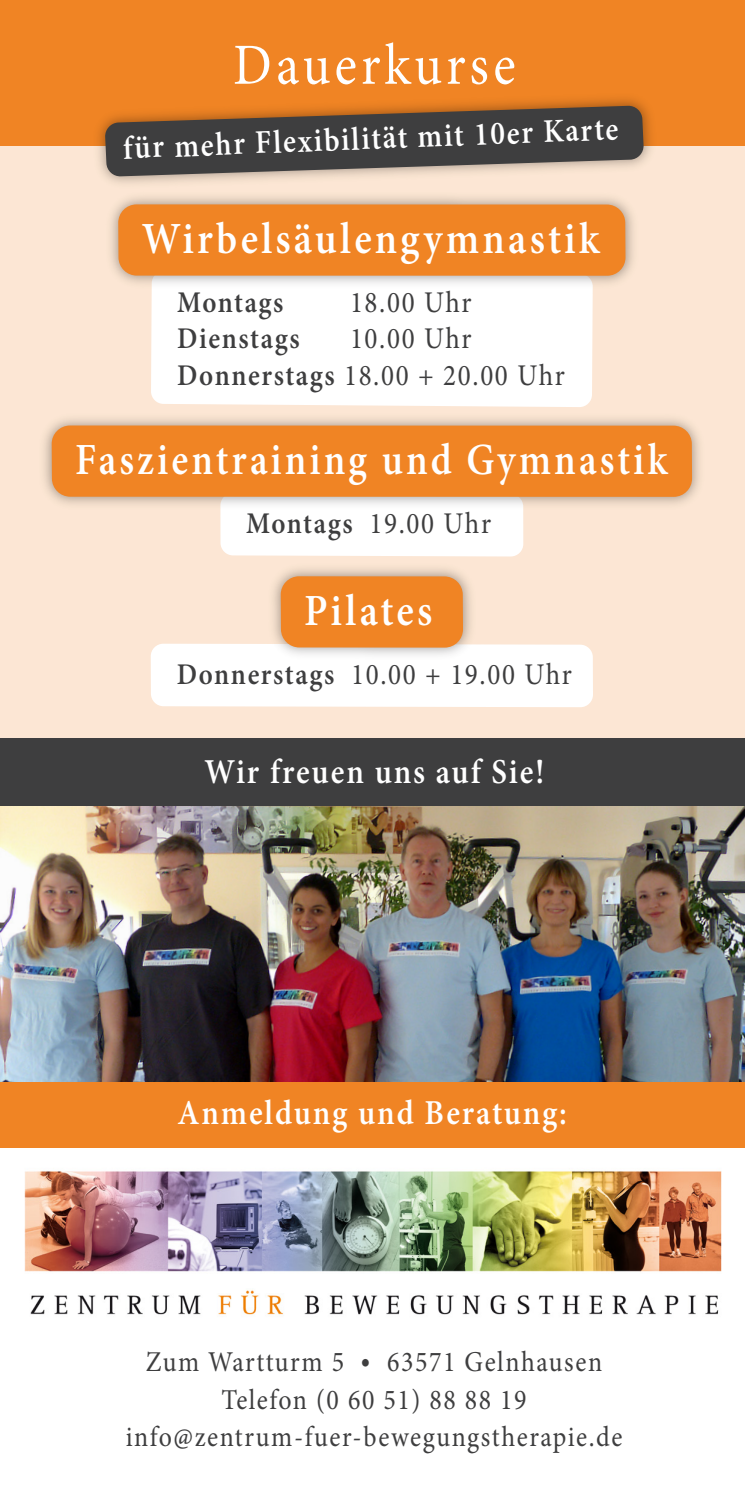
<style>
.page{position:relative;width:745px;height:1489px;background:#fff}
.page>*{position:absolute;margin:0;border:0;box-sizing:border-box;transform-origin:0 0}
.t1{font:58.25px "Minion Pro";letter-spacing:.08em;color:#fff;scale:.9 1}
.t2{font:600 44.5px "Minion Pro";letter-spacing:.08em;color:#fff;scale:.9 1}
.t3{font:600 44.5px "Minion Pro";letter-spacing:.08em;color:#fff;scale:.87 1}
.t4{font:600 35px "Minion Pro";letter-spacing:.06em;color:#fff;scale:.9 1}
.t5{font:600 33px "Minion Pro";color:#fff;scale:.9 1}
.t6{font:30px/36px "Minion Pro";letter-spacing:.06em;color:#3e3e3f;scale:.9 1}
.t7{font:600 30px "Minion Pro";letter-spacing:.055em;color:#3e3e3f;scale:.9 1}
.t8{font:28.75px/37.5px "Minion Pro";letter-spacing:.06em;color:#3e3e3f;text-align:center;scale:.9 1}
.s1{font-weight:600}
</style>
<div class="page">
<div style="left:0;top:140px;width:744px;height:650px;background:#fce6d4"></div>
<div style="left:151px;top:293px;width:441px;height:114px;background:#fff"></div>
<div style="left:150px;top:643px;width:442px;height:64px;background:#fff"></div>
<img style="left:24px;top:1171px;width:698px;height:144px">
<div style="left:0;top:0;width:744px;height:145px;background:#f08424"></div>
<div style="left:0;top:1080px;width:744px;height:67px;background:#f08424"></div>
<img style="left:88px;top:98px;width:572px;height:86px">
<svg style="left:105px;top:105px;width:538px;height:72px;background:#67584b"></svg>
<img style="left:111px;top:197px;width:523px;height:96px">
<div style="left:118px;top:204px;width:507px;height:72px;background:#f08424;border-radius:18px"></div>
<div style="left:220px;top:514px;width:303px;height:42px;background:#fff"></div>
<img style="left:263px;top:568px;width:217px;height:97px">
<div style="left:280px;top:576px;width:183px;height:71px;background:#f08424;border-radius:18px"></div>
<img style="left:0;top:806px;width:744px;height:275px">
<div style="left:0;top:738px;width:744px;height:68px;background:#3e3e3f"></div>
<img style="left:44px;top:418px;width:656px;height:96px">
<div style="left:52px;top:425px;width:639px;height:72px;background:#f08424;border-radius:18px"></div>
<h1 class="t1" style="left:233px;top:26px;width:315px">Dauerkurse</h1>
<p class="t5" style="left:122px;top:124px;width:551px;rotate:-2deg">für mehr Flexibilität mit 10er Karte</p>
<h2 class="t2" style="left:142px;top:208px;width:510px">Wirbelsäulengymnastik</h2>
<p class="t7" style="left:177px;top:282px;width:119px">Montags</p>
<p class="t6" style="left:350px;top:285px;width:137px">18.00 Uhr</p>
<p class="t7" style="left:177px;top:318px;width:137px">Dienstags</p>
<p class="t6" style="left:177px;top:321px;width:432px;text-indent:173px">10.00 Uhr<br><span class="s1">Donnerstags</span> 18.00 + 20.00 Uhr</p>
<h2 class="t3" style="left:75px;top:429px;width:681px">Faszientraining und Gymnastik</h2>
<p class="t6" style="left:246px;top:506px;width:273px"><span class="s1">Montags</span> 19.00 Uhr</p>
<h2 class="t2" style="left:304px;top:579px;width:144px">Pilates</h2>
<p class="t6" style="left:176px;top:656px;width:440px"><span class="s1">Donnerstags</span> 10.00 + 19.00 Uhr</p>
<p class="t4" style="left:204px;top:747px;width:379px">Wir freuen uns auf Sie!</p>
<p class="t4" style="left:177px;top:1088px;width:434px">Anmeldung und Beratung:</p>
<p class="t8" style="left:126px;top:1343px;width:553px">Zum Wartturm 5 • 63571 Gelnhausen<br>Telefon (0 60 51) 88 88 19 info@zentrum-fuer-bewegungstherapie.de</p>
</div>
